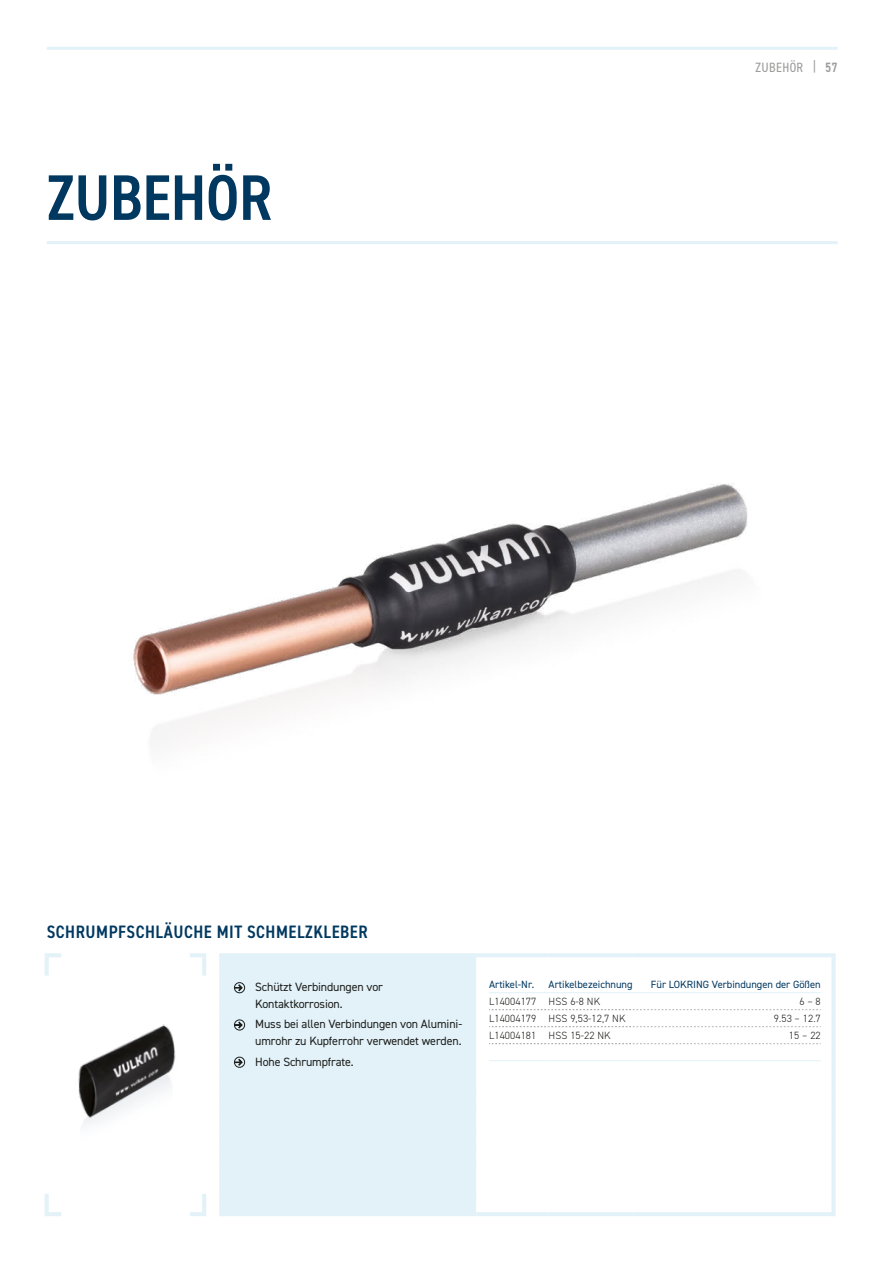
<style>
.page{position:relative;width:893px;height:1263px;background:#fff}
.page>*{position:absolute;margin:0;border:0;box-sizing:border-box;transform-origin:0 0}
.t1{font:600 condensed 64.5px "DIN2014";letter-spacing:-.005em;color:#003860}
.t2{font:600 condensed 18px "DIN2014";letter-spacing:.03em;color:#003860}
.t3{font:condensed 13.5px "DIN2014";letter-spacing:.03em;color:#9d9d9c}
.t4{font:12px/16.5px "DIN2014";letter-spacing:-.01em;color:#1d1d1b}
.t5{font:300 10.5px "DIN2014";letter-spacing:.01em;color:#1d1d1b}
.t6{font:10.5px "DIN2014";color:#003860}
.s1{font-weight:600}
</style>
<div class="page">
<hr style="left:47px;top:47px;width:791px;height:3px;background:#e2f2f8">
<hr style="left:47px;top:241px;width:791px;height:3px;background:#e2f2f8">
<img style="left:133px;top:484px;width:615px;height:256px">
<img style="left:78px;top:1024px;width:98px;height:101px">
<div style="left:223px;top:957px;width:253px;height:255px;background:#e2f2f8"></div>
<svg style="left:476px;top:957px;width:345px;height:206px"></svg>
<hr style="left:45px;top:957px;width:4px;height:19px;background:#e2f2f8">
<hr style="left:45px;top:953px;width:16px;height:4px;background:#e2f2f8">
<hr style="left:190px;top:953px;width:16px;height:4px;background:#e2f2f8">
<hr style="left:202px;top:957px;width:4px;height:19px;background:#e2f2f8">
<hr style="left:219px;top:957px;width:4px;height:19px;background:#e2f2f8">
<hr style="left:219px;top:953px;width:15px;height:4px;background:#e2f2f8">
<hr style="left:234px;top:953px;width:242px;height:4px;background:#e2f2f8">
<hr style="left:476px;top:953px;width:13px;height:4px;background:#e2f2f8">
<hr style="left:489px;top:953px;width:60px;height:4px;background:#e2f2f8">
<hr style="left:549px;top:953px;width:85px;height:4px;background:#e2f2f8">
<hr style="left:634px;top:953px;width:187px;height:4px;background:#e2f2f8">
<hr style="left:821px;top:953px;width:15px;height:4px;background:#e2f2f8">
<div style="left:831px;top:957px;width:5px;height:19px;background:#e2f2f8"></div>
<hr style="left:219px;top:976px;width:4px;height:17px;background:#e2f2f8">
<hr style="left:219px;top:993px;width:4px;height:17px;background:#e2f2f8">
<div style="left:831px;top:976px;width:5px;height:17px;background:#e2f2f8"></div>
<hr style="left:489px;top:992px;width:60px;height:1px;background:#e2f2f8">
<hr style="left:549px;top:992px;width:85px;height:1px;background:#e2f2f8">
<div style="left:831px;top:993px;width:5px;height:17px;background:#e2f2f8"></div>
<hr style="left:219px;top:1010px;width:4px;height:17px;background:#e2f2f8">
<div style="left:831px;top:1010px;width:5px;height:17px;background:#e2f2f8"></div>
<hr style="left:219px;top:1027px;width:4px;height:17px;background:#e2f2f8">
<hr style="left:489px;top:1060px;width:60px;height:1px;background:#e2f2f8">
<hr style="left:549px;top:1060px;width:85px;height:1px;background:#e2f2f8">
<hr style="left:634px;top:1060px;width:187px;height:1px;background:#e2f2f8">
<div style="left:831px;top:1027px;width:5px;height:17px;background:#e2f2f8"></div>
<hr style="left:219px;top:1044px;width:4px;height:17px;background:#e2f2f8">
<hr style="left:219px;top:1061px;width:4px;height:17px;background:#e2f2f8">
<hr style="left:219px;top:1078px;width:4px;height:17px;background:#e2f2f8">
<hr style="left:219px;top:1095px;width:4px;height:17px;background:#e2f2f8">
<hr style="left:219px;top:1112px;width:4px;height:17px;background:#e2f2f8">
<hr style="left:219px;top:1129px;width:4px;height:17px;background:#e2f2f8">
<hr style="left:219px;top:1146px;width:4px;height:17px;background:#e2f2f8">
<hr style="left:219px;top:1163px;width:4px;height:30px;background:#e2f2f8">
<div style="left:831px;top:1044px;width:5px;height:17px;background:#e2f2f8"></div>
<div style="left:831px;top:1061px;width:5px;height:17px;background:#e2f2f8"></div>
<div style="left:831px;top:1078px;width:5px;height:17px;background:#e2f2f8"></div>
<div style="left:831px;top:1095px;width:5px;height:17px;background:#e2f2f8"></div>
<div style="left:831px;top:1112px;width:5px;height:17px;background:#e2f2f8"></div>
<div style="left:831px;top:1129px;width:5px;height:17px;background:#e2f2f8"></div>
<div style="left:831px;top:1146px;width:5px;height:17px;background:#e2f2f8"></div>
<div style="left:831px;top:1163px;width:5px;height:31px;background:#e2f2f8"></div>
<hr style="left:45px;top:1194px;width:4px;height:18px;background:#e2f2f8">
<hr style="left:45px;top:1212px;width:16px;height:4px;background:#e2f2f8">
<hr style="left:190px;top:1212px;width:16px;height:4px;background:#e2f2f8">
<hr style="left:202px;top:1194px;width:4px;height:18px;background:#e2f2f8">
<hr style="left:219px;top:1194px;width:4px;height:18px;background:#e2f2f8">
<svg style="left:219px;top:1193px;width:15px;height:1px"></svg>
<hr style="left:219px;top:1212px;width:15px;height:4px;background:#e2f2f8">
<hr style="left:234px;top:1094px;width:242px;height:1px;background:#e2f2f8">
<hr style="left:234px;top:1111px;width:242px;height:1px;background:#e2f2f8">
<hr style="left:234px;top:1128px;width:242px;height:1px;background:#e2f2f8">
<hr style="left:234px;top:1145px;width:242px;height:1px;background:#e2f2f8">
<hr style="left:234px;top:1162px;width:242px;height:1px;background:#e2f2f8">
<hr style="left:234px;top:1193px;width:242px;height:1px;background:#e2f2f8">
<hr style="left:234px;top:1212px;width:242px;height:4px;background:#e2f2f8">
<hr style="left:476px;top:1212px;width:13px;height:4px;background:#e2f2f8">
<hr style="left:489px;top:1212px;width:60px;height:4px;background:#e2f2f8">
<hr style="left:549px;top:1212px;width:85px;height:4px;background:#e2f2f8">
<hr style="left:634px;top:1212px;width:187px;height:4px;background:#e2f2f8">
<hr style="left:821px;top:1212px;width:15px;height:4px;background:#e2f2f8">
<div style="left:831px;top:1194px;width:5px;height:18px;background:#e2f2f8"></div>
<svg style="left:489px;top:1043px;width:332px;height:1px"></svg>
<hr style="left:634px;top:992px;width:187px;height:1px;background:#e2f2f8">
<svg style="left:489px;top:1026px;width:332px;height:1px"></svg>
<svg style="left:489px;top:1009px;width:332px;height:1px"></svg>
<div style="left:234px;top:982px;width:11px;height:11px;border:1px solid #1d1d1b;border-radius:50%"></div>
<svg style="left:234px;top:984px;width:9px;height:7px"></svg>
<div style="left:234px;top:1019px;width:11px;height:11px;border:1px solid #1d1d1b;border-radius:50%"></div>
<svg style="left:223px;top:1021px;width:20px;height:7px"></svg>
<div style="left:234px;top:1057px;width:11px;height:11px;border:1px solid #1d1d1b;border-radius:50%"></div>
<svg style="left:223px;top:1059px;width:20px;height:7px"></svg>
<h1 class="t1" style="left:47px;top:155px;width:227px">ZUBEHÖR</h1>
<p class="t3" style="left:755px;top:59px;width:84px">ZUBEHÖR | <span class="s1">57</span></p>
<h2 class="t2" style="left:47px;top:920px;width:322px">SCHRUMPFSCHLÄUCHE MIT SCHMELZKLEBER</h2>
<p class="t4" style="left:255px;top:978px;width:129px">Schützt Verbindungen vor<br>Kontaktkorrosion.</p>
<p class="t4" style="left:255px;top:1016px;width:208px">Muss bei allen Verbindungen von Alumini&shy;umrohr zu Kupferrohr verwendet werden.</p>
<p class="t4" style="left:255px;top:1053px;width:100px">Hohe Schrumpfrate.</p>
<p class="t6" style="left:489px;top:978px;width:47px">Artikel-Nr.</p>
<p class="t6" style="left:549px;top:978px;width:85px">Artikelbezeichnung</p>
<p class="t6" style="left:651px;top:978px;width:171px">Für LOKRING Verbindungen der Gößen</p>
<p class="t5" style="left:489px;top:995px;width:113px">L14004177 HSS 6-8 NK</p>
<p class="t5" style="left:799px;top:995px;width:23px">6 – 8</p>
<p class="t5" style="left:489px;top:1012px;width:138px">L14004179 HSS 9,53-12,7 NK</p>
<p class="t5" style="left:774px;top:1012px;width:48px">9.53 – 12.7</p>
<p class="t5" style="left:489px;top:1029px;width:123px">L14004181 HSS 15-22 NK</p>
<p class="t5" style="left:789px;top:1029px;width:33px">15 – 22</p>
</div>
